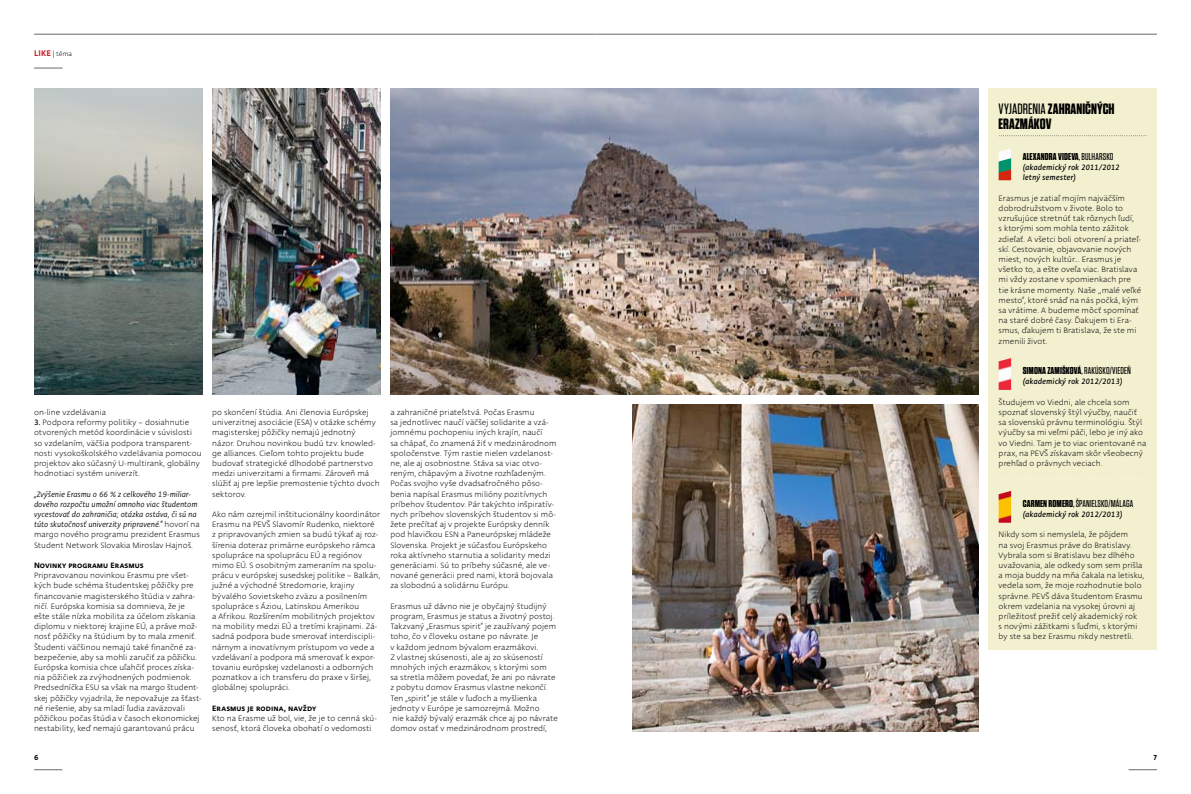
<style>
.page{position:relative;width:1191px;height:794px;background:#fff}
.page>*{position:absolute;margin:0;border:0;box-sizing:border-box;transform-origin:0 0}
.t1{font:700 15px/15.3px "Tungsten";letter-spacing:.005em;color:#000}
.t2{font:500 10px "Tungsten";letter-spacing:.01em;color:#000}
.t3{font:700 10px "Tungsten";letter-spacing:.015em;color:#000}
.t4{font:500 9px "Deva Ideal";color:#c72127}
.t5{font:300 8.5px/10.2px "Deva Ideal";letter-spacing:.01em;color:#000}
.t6{font:italic 8.5px/10.2px "Deva Ideal";letter-spacing:.005em;color:#000}
.t7{font:italic 8.5px/10.2px "Deva Ideal";letter-spacing:.01em;color:#000}
.t8{font:500 8.5px "Deva Ideal";letter-spacing:.01em;color:#000}
.t9{font:500 8px "Deva Ideal";color:#000}
.t10{font:300 7px "Deva Ideal";color:#000}
.s1{font-weight:400}
.s2{font-weight:300;font-style:normal}
.s3{font-weight:500}
.s4{font-weight:700}
</style>
<div class="page">
<svg style="left:34px;top:68px;width:29px;height:1px"></svg>
<img style="left:212px;top:88px;width:168px;height:306px">
<img style="left:34px;top:88px;width:168px;height:306px">
<img style="left:390px;top:88px;width:588px;height:306px">
<div style="left:988px;top:88px;width:169px;height:561px;background:#f3f0d0"></div>
<svg style="left:998px;top:135px;width:148px;height:1px"></svg>
<svg style="left:1001px;top:353px;width:141px;height:1px"></svg>
<svg style="left:999px;top:479px;width:143px;height:1px"></svg>
<img style="left:998px;top:148px;width:13px;height:32px">
<img style="left:998px;top:358px;width:13px;height:32px">
<img style="left:998px;top:491px;width:13px;height:32px">
<img style="left:632px;top:405px;width:346px;height:326px">
<svg style="left:1128px;top:769px;width:29px;height:1px"></svg>
<hr style="left:595px;top:34px;width:562px;height:1px;background:#676a6a">
<svg style="left:34px;top:769px;width:28px;height:1px"></svg>
<hr style="left:34px;top:34px;width:561px;height:1px;background:#676a6a">
<p class="t4" style="left:34px;top:47px;width:5px">like</p>
<p class="t10" style="left:53px;top:49px;width:21px">| téma</p>
<p class="t5" style="left:34px;top:407px;width:74px">on-line vzdelávania</p>
<p class="t5" style="left:34px;top:417px;width:169px"><span class="s1">3.</span> Podpora reformy politiky – dosiahnutie otvorených metód koordinácie v súvislosti so vzdelaním, väčšia podpora transparent&shy;nosti vysokoškolského vzdelávania pomocou projektov ako súčasný U-multirank, globálny hodnotiaci systém univerzít.</p>
<p class="t6" style="left:34px;top:489px;width:167px">„Zvýšenie Erasmu o 66 % z celkového 19-miliar&shy;dového rozpočtu umožní omnoho viac študentom vycestovať do zahraničia; otázka ostáva, či sú na túto skutočnosť univerzity pripravené.“ <span class="s2">hovorí na margo nového programu prezident Erasmus Student Network Slovakia Miroslav Hajnoš.</span></p>
<p class="t8" style="left:34px;top:559px;width:111px">Novinky programu Erasmus</p>
<p class="t5" style="left:34px;top:570px;width:169px">Pripravovanou novinkou Erasmu pre všet&shy;kých bude schéma študentskej pôžičky pre financovanie magisterského štúdia v zahra&shy;ničí. Európska komisia sa domnieva, že je ešte stále nízka mobilita za účelom získania diplomu v niektorej krajine EÚ, a práve mož&shy;nosť pôžičky na štúdium by to mala zmeniť.<br>Študenti väčšinou nemajú také finančné za&shy;bezpečenie, aby sa mohli zaručiť za pôžičku.<br>Európska komisia chce uľahčiť proces získa&shy;nia pôžičiek za zvýhodnených podmienok.<br>Predsedníčka ESU sa však na margo študent&shy;skej pôžičky vyjadrila, že nepovažuje za šťast&shy;né riešenie, aby sa mladí ľudia zaväzovali pôžičkou počas štúdia v časoch ekonomickej nestability, keď nemajú garantovanú prácu</p>
<p class="t5" style="left:212px;top:407px;width:169px">po skončení štúdia. Ani členovia Európskej univerzitnej asociácie (ESA) v otázke schémy magisterskej pôžičky nemajú jednotný názor. Druhou novinkou budú tzv. knowled&shy;ge alliances. Cieľom tohto projektu bude budovať strategické dlhodobé partnerstvo medzi univerzitami a firmami. Zároveň má slúžiť aj pre lepšie premostenie týchto dvoch sektorov.</p>
<p class="t5" style="left:212px;top:509px;width:169px">Ako nám ozrejmil inštitucionálny koordinátor Erasmu na PEVŠ Slavomír Rudenko, niektoré z pripravovaných zmien sa budú týkať aj roz&shy;šírenia doteraz primárne európskeho rámca spolupráce na spoluprácu EÚ a regiónov mimo EÚ. S osobitným zameraním na spolu&shy;prácu v európskej susedskej politike – Balkán, južné a východné Stredomorie, krajiny bývalého Sovietskeho zväzu a posilnením spolupráce s Áziou, Latinskou Amerikou<br>a Afrikou. Rozšírením mobilitných projektov na mobility medzi EÚ a tretími krajinami. Zá&shy;sadná podpora bude smerovať interdiscipli&shy;nárnym a inovatívnym prístupom vo vede a vzdelávaní a podpora má smerovať k expor&shy;tovaniu európskej vzdelanosti a odborných poznatkov a ich transferu do praxe v širšej, globálnej spolupráci.</p>
<p class="t8" style="left:212px;top:702px;width:105px">Erasmus je rodina, navždy</p>
<p class="t5" style="left:212px;top:713px;width:166px">Kto na Erasme už bol, vie, že je to cenná skú&shy;senosť, ktorá človeka obohatí o vedomosti</p>
<p class="t5" style="left:390px;top:407px;width:167px">a zahraničné priateľstvá. Počas Erasmu<br>sa jednotlivec naučí väčšej solidarite a vzá&shy;jomnému pochopeniu iných krajín, naučí<br>sa chápať, čo znamená žiť v medzinárodnom spoločenstve. Tým rastie nielen vzdelanost&shy;ne, ale aj osobnostne. Stáva sa viac otvo&shy;reným, chápavým a životne rozhľadeným.<br>Počas svojho vyše dvadsaťročného pôso&shy;benia napísal Erasmus milióny pozitívnych príbehov študentov. Pár takýchto inšpiratív&shy;nych príbehov slovenských študentov si mô&shy;žete prečítať aj v projekte Európsky denník pod hlavičkou ESN a Paneurópskej mládeže Slovenska. Projekt je súčasťou Európskeho roka aktívneho starnutia a solidarity medzi generáciami. Sú to príbehy súčasné, ale ve&shy;nované generácii pred nami, ktorá bojovala za slobodnú a solidárnu Európu.</p>
<p class="t5" style="left:390px;top:601px;width:169px">Erasmus už dávno nie je obyčajný študijný program, Erasmus je status a životný postoj.<br>Takzvaný „Erasmus spirit” je zaužívaný pojem toho, čo v človeku ostane po návrate. Je<br>v každom jednom bývalom erazmákovi.<br>Z vlastnej skúsenosti, ale aj zo skúseností mnohých iných erazmákov, s ktorými som<br>sa stretla môžem povedať, že ani po návrate z pobytu domov Erasmus vlastne nekončí.<br>Ten „spirit” je stále v ľuďoch a myšlienka jednoty v Európe je samozrejmá. Možno<br>nie každý bývalý erazmák chce aj po návrate domov ostať v medzinárodnom prostredí,</p>
<h1 class="t1" style="left:998px;top:102px;width:117px"><span class="s3">VYJADRENIA</span> ZAHRANIČNÝCH<br>ERAZMÁKOV</h1>
<p class="t3" style="left:1022px;top:151px;width:92px">ALEXANDRA VIDEVA<span class="s3">, BULHARSKO</span></p>
<p class="t7" style="left:1022px;top:162px;width:99px">(akademický rok 2011/2012 letný semester)</p>
<p class="t5" style="left:998px;top:193px;width:144px">Erasmus je zatiaľ mojím najväčším dobrodružstvom v živote. Bolo to vzrušujúce stretnúť tak rôznych ľudí,<br>s ktorými som mohla tento zážitok zdieľať. A všetci boli otvorení a priateľ&shy;skí. Cestovanie, objavovanie nových miest, nových kultúr... Erasmus je všetko to, a ešte oveľa viac. Bratislava mi vždy zostane v spomienkach pre tie krásne momenty. Naše ,,malé veľké mesto”, ktoré snáď na nás počká, kým sa vrátime. A budeme môcť spomínať na staré dobré časy. Ďakujem ti Era&shy;smus, ďakujem ti Bratislava, že ste mi zmenili život.</p>
<p class="t3" style="left:998px;top:365px;width:15px">S</p>
<p class="t2" style="left:1026px;top:365px;width:106px"><span class="s4">IMONA ZAMIŠKOVÁ</span>, RAKÚSKO/VIEDEŇ</p>
<p class="t7" style="left:1022px;top:377px;width:101px">(akademický rok 2012/2013)</p>
<p class="t5" style="left:998px;top:397px;width:149px">Študujem vo Viedni, ale chcela som spoznať slovenský štýl výučby, naučiť sa slovenskú právnu terminológiu. Štýl výučby sa mi veľmi páči, lebo je iný ako vo Viedni. Tam je to viac orientované na prax, na PEVŠ získavam skôr všeobecný prehľad o právnych veciach.</p>
<p class="t3" style="left:998px;top:498px;width:15px">C</p>
<p class="t2" style="left:1026px;top:498px;width:108px"><span class="s4">ARMEN ROMERO</span>, ŠPANIELSKO/MÁLAGA</p>
<p class="t7" style="left:1022px;top:509px;width:101px">(akademický rok 2012/2013)</p>
<p class="t5" style="left:998px;top:530px;width:147px">Nikdy som si nemyslela, že pôjdem<br>na svoj Erasmus práve do Bratislavy.<br>Vybrala som si Bratislavu bez dlhého uvažovania, ale odkedy som sem prišla a moja buddy na mňa čakala na letisku, vedela som, že moje rozhodnutie bolo správne. PEVŠ dáva študentom Erasmu okrem vzdelania na vysokej úrovni aj príležitosť prežiť celý akademický rok<br>s novými zážitkami s ľuďmi, s ktorými by ste sa bez Erasmu nikdy nestretli.</p>
<p class="t9" style="left:34px;top:752px;width:6px">6</p>
<p class="t9" style="left:1153px;top:752px;width:5px">7</p>
</div>
